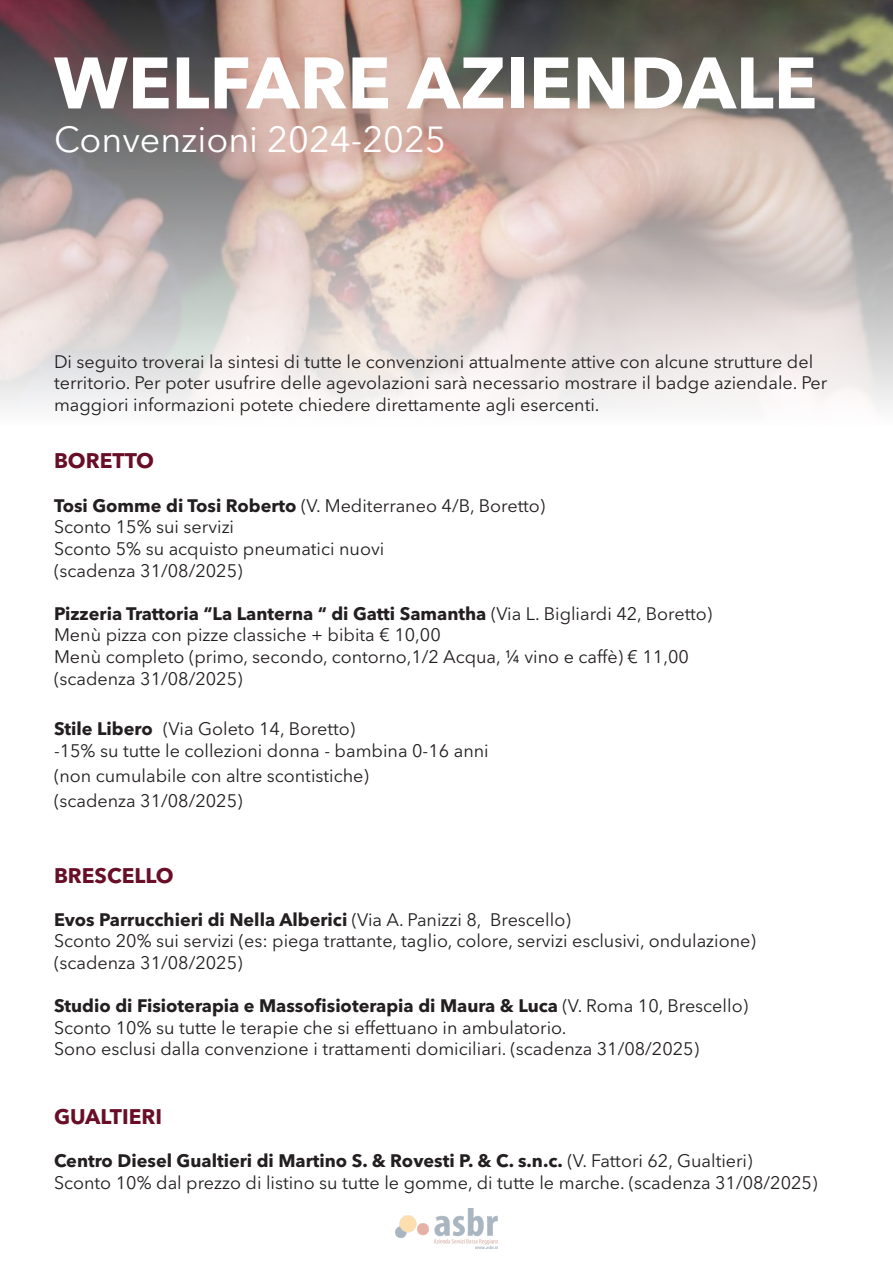
<style>
.page{position:relative;width:893px;height:1263px;background:#fff}
.page>*{position:absolute;margin:0;border:0;box-sizing:border-box;transform-origin:0 0}
.t1{font:700 72px "Avenir Next LT Pro";color:#fff}
.t2{font:36px "Avenir Next LT Pro";color:#fff}
.t3{font:700 21px "Avenir Next LT Pro";color:#680e28}
.t4{font:18px/21.6px "Avenir Next LT Pro";color:#231f20}
.t5{font:700 18px "Avenir Next LT Pro";color:#231f20}
.s1{font-weight:700}
.s2{font-weight:400}
</style>
<div class="page">
<img style="left:0;top:0;width:893px;height:408px">
<img style="left:396px;top:1209px;width:101px;height:40px">
<p class="t1" style="left:54px;top:39px;width:765px">WELFARE AZIENDALE</p>
<p class="t2" style="left:54px;top:118px;width:393px">Convenzioni 2024-2025</p>
<p class="t4" style="left:54px;top:350px;width:775px">Di seguito troverai la sintesi di tutte le convenzioni attualmente attive con alcune strutture del territorio. Per poter usufrire delle agevolazioni sarà necessario mostrare il badge aziendale. Per maggiori informazioni potete chiedere direttamente agli esercenti.</p>
<p class="t3" style="left:54px;top:448px;width:102px">BORETTO</p>
<p class="t4" style="left:54px;top:494px;width:493px"><span class="s1">Tosi Gomme di Tosi Roberto</span> (V. Mediterraneo 4/B, Boretto)</p>
<p class="t4" style="left:54px;top:516px;width:182px">Sconto 15% sui servizi</p>
<p class="t4" style="left:54px;top:538px;width:332px">Sconto 5% su acquisto pneumatici nuovi</p>
<p class="t4" style="left:54px;top:559px;width:190px">(scadenza 31/08/2025)</p>
<p class="t5" style="left:54px;top:602px;width:660px">Pizzeria Trattoria “La Lanterna “ di Gatti Samantha <span class="s2">(Via L. Bigliardi 42, Boretto)</span></p>
<p class="t4" style="left:54px;top:624px;width:388px">Menù pizza con pizze classiche + bibita € 10,00</p>
<p class="t4" style="left:54px;top:646px;width:636px">Menù completo (primo, secondo, contorno,1/2 Acqua, ¼ vino e caffè) € 11,00</p>
<p class="t4" style="left:54px;top:667px;width:190px">(scadenza 31/08/2025)</p>
<p class="t4" style="left:54px;top:718px;width:303px"><span class="s1">Stile Libero</span> (Via Goleto 14, Boretto)</p>
<p class="t4" style="left:54px;top:739px;width:436px">-15% su tutte le collezioni donna - bambina 0-16 anni</p>
<p class="t4" style="left:54px;top:764px;width:316px">(non cumulabile con altre scontistiche)</p>
<p class="t4" style="left:54px;top:790px;width:190px">(scadenza 31/08/2025)</p>
<p class="t3" style="left:54px;top:862px;width:121px">BRESCELLO</p>
<p class="t5" style="left:54px;top:908px;width:518px">Evos Parrucchieri di Nella Alberici <span class="s2">(Via A. Panizzi 8, Brescello)</span></p>
<p class="t4" style="left:54px;top:930px;width:703px">Sconto 20% sui servizi (es: piega trattante, taglio, colore, servizi esclusivi, ondulazione)</p>
<p class="t4" style="left:54px;top:952px;width:190px">(scadenza 31/08/2025)</p>
<p class="t5" style="left:54px;top:995px;width:696px">Studio di Fisioterapia e Massofisioterapia di Maura &amp; Luca <span class="s2">(V. Roma 10, Brescello)</span></p>
<p class="t4" style="left:54px;top:1016px;width:514px">Sconto 10% su tutte le terapie che si effettuano in ambulatorio.</p>
<p class="t4" style="left:54px;top:1038px;width:647px">Sono esclusi dalla convenzione i trattamenti domiciliari. (scadenza 31/08/2025)</p>
<p class="t3" style="left:54px;top:1103px;width:110px">GUALTIERI</p>
<p class="t5" style="left:54px;top:1149px;width:700px">Centro Diesel Gualtieri di Martino S. &amp; Rovesti P. &amp; C. s.n.c. <span class="s2">(V. Fattori 62, Gualtieri)</span></p>
<p class="t4" style="left:54px;top:1171px;width:765px">Sconto 10% dal prezzo di listino su tutte le gomme, di tutte le marche. (scadenza 31/08/2025)</p>
</div>
